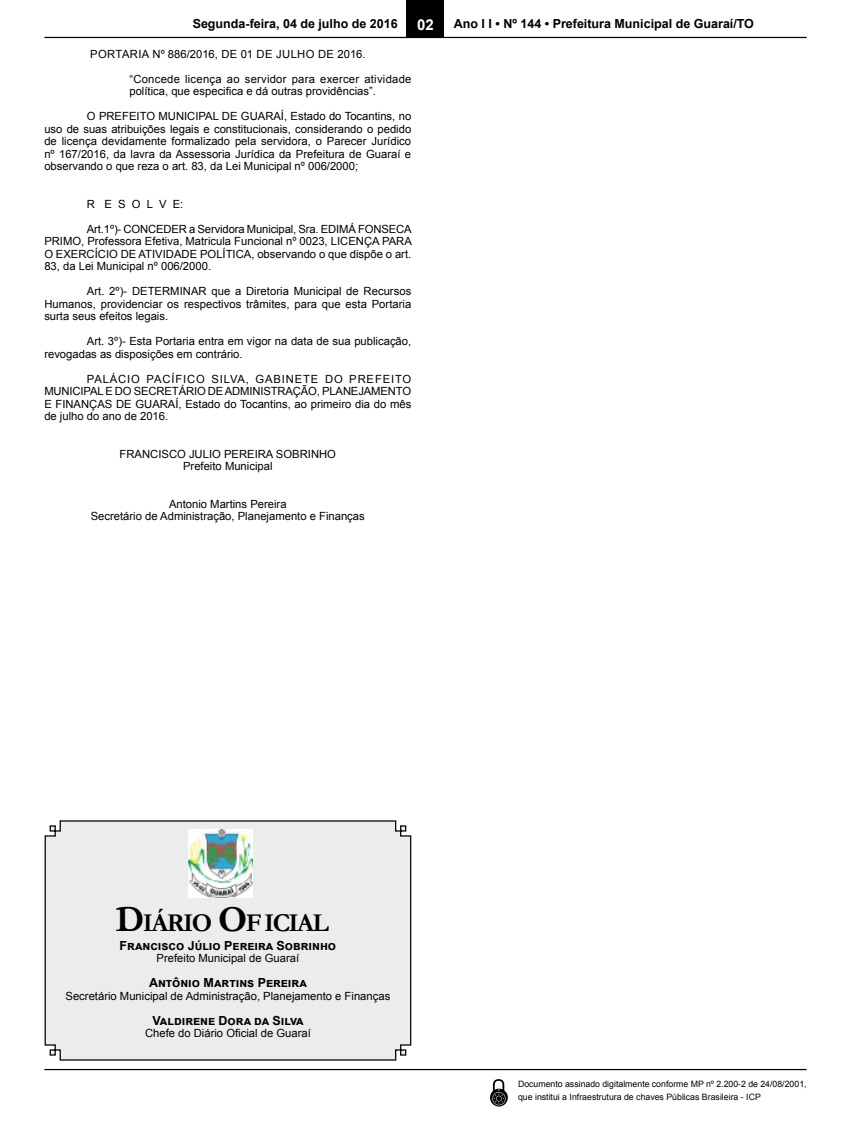
<style>
.page{position:relative;width:851px;height:1134px;background:#fff}
.page>*{position:absolute;margin:0;border:0;box-sizing:border-box;transform-origin:0 0}
.t1{font:700 25.88px "Garamond";letter-spacing:-.06em;color:#000}
.t2{font:700 15px "Arial";color:#fff}
.t3{font:700 12.5px "Arial";color:#000}
.t4{font:11.25px/12.5px "Arial";color:#000;text-align:justify}
.t5{font:11.25px/12.5px "Arial";letter-spacing:.02em;color:#000}
.t6{font:11.25px "Arial";letter-spacing:.025em;color:#000}
.t7{font:8.75px/12.5px "Arial";color:#000}
.s1{font-size:36.88px}
</style>
<div class="page">
<div style="left:406px;top:0;width:38px;height:37px;background:#000"></div>
<hr style="left:44px;top:37px;width:762px;height:1px;background:#000">
<hr style="left:44px;top:1069px;width:762px;height:1px;background:#000">
<svg style="left:490px;top:1079px;width:17px;height:27px"></svg>
<div style="left:44px;top:820px;width:368px;height:241px;background:#ebeced"></div>
<img style="left:188px;top:829px;width:64px;height:68px">
<p class="t3" style="left:193px;top:15px;width:206px">Segunda-feira, 04 de julho de 2016</p>
<h2 class="t2" style="left:417px;top:14px;width:18px">02</h2>
<p class="t3" style="left:454px;top:15px;width:301px">Ano I I • Nº 144 • Prefeitura Municipal de Guaraí/TO</p>
<p class="t6" style="left:90px;top:46px;width:277px">PORTARIA Nº 886/2016, DE 01 DE JULHO DE 2016.</p>
<p class="t5" style="left:129px;top:73px;width:283px">“Concede licença ao servidor para exercer atividade política, que especifica e dá outras providências”.</p>
<p class="t4" style="left:44px;top:110px;width:368px;text-indent:43px">O PREFEITO MUNICIPAL DE GUARAÍ, Estado do Tocantins, no uso de suas atribuições legais e constitucionais, considerando o pedido de licença devidamente formalizado pela servidora, o Parecer Jurídico nº 167/2016, da lavra da Assessoria Jurídica da Prefeitura de Guaraí e observando o que reza o art. 83, da Lei Municipal nº 006/2000;</p>
<p class="t4" style="left:87px;top:198px;width:98px">R E S O L V E:</p>
<p class="t4" style="left:44px;top:223px;width:369px;text-indent:43px">Art.1º)- CONCEDER a Servidora Municipal, Sra. EDIMÁ FONSECA PRIMO, Professora Efetiva, Matricula Funcional nº 0023, LICENÇA PARA O EXERCÍCIO DE ATIVIDADE POLÍTICA, observando o que dispõe o art.<br>83, da Lei Municipal nº 006/2000.</p>
<p class="t4" style="left:44px;top:285px;width:368px;text-indent:43px">Art. 2º)- DETERMINAR que a Diretoria Municipal de Recursos Humanos, providenciar os respectivos trâmites, para que esta Portaria surta seus efeitos legais.</p>
<p class="t4" style="left:44px;top:335px;width:368px;text-indent:43px">Art. 3º)- Esta Portaria entra em vigor na data de sua publicação, revogadas as disposições em contrário.</p>
<p class="t4" style="left:44px;top:372px;width:368px;text-indent:43px">PALÁCIO PACÍFICO SILVA, GABINETE DO PREFEITO MUNICIPAL E DO SECRETÁRIO DE ADMINISTRAÇÃO, PLANEJAMENTO E FINANÇAS DE GUARAÍ, Estado do Tocantins, ao primeiro dia do mês de julho do ano de 2016.</p>
<p class="t4" style="left:120px;top:447px;width:218px;text-align:center">FRANCISCO JULIO PEREIRA SOBRINHO<br>Prefeito Municipal</p>
<p class="t4" style="left:91px;top:497px;width:275px;text-align:center">Antonio Martins Pereira<br>Secretário de Administração, Planejamento e Finanças</p>
<h1 class="t1" style="left:115px;top:905px;width:215px"><span class="s1">D</span>IÁRIO <span class="s1">O</span>F ICIAL</h1>
<p class="t3" style="left:120px;top:936px;width:218px">Francisco Júlio Pereira Sobrinho</p>
<p class="t4" style="left:156px;top:952px;width:144px">Prefeito Municipal de Guaraí</p>
<p class="t3" style="left:149px;top:974px;width:159px">Antônio Martins Pereira</p>
<p class="t4" style="left:66px;top:989px;width:326px">Secretário Municipal de Administração, Planejamento e Finanças</p>
<p class="t3" style="left:152px;top:1011px;width:153px">Valdirene Dora da Silva</p>
<p class="t4" style="left:145px;top:1027px;width:167px">Chefe do Diário Oficial de Guaraí</p>
<p class="t7" style="left:518px;top:1078px;width:290px">Documento assinado digitalmente conforme MP nº 2.200-2 de 24/08/2001, que institui a Infraestrutura de chaves Públicas Brasileira - ICP</p>
</div>
